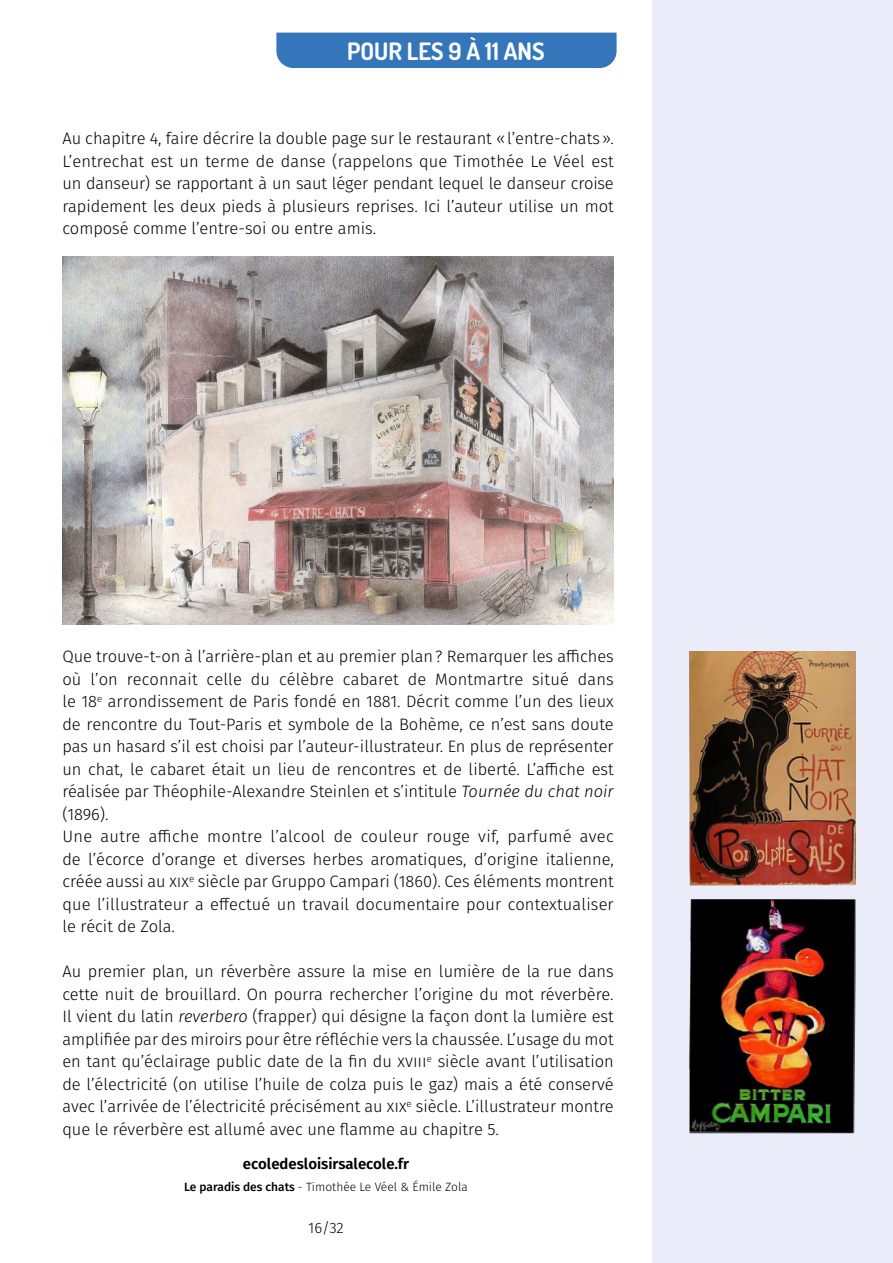
<style>
.page{position:relative;width:893px;height:1263px;background:#fff}
.page>*{position:absolute;margin:0;border:0;box-sizing:border-box;transform-origin:0 0}
.t1{font:700 24px "Dosis";color:#fff}
.t2{font:300 16.5px/22.5px "Fira Sans";color:#000;text-align:justify}
.t3{font:600 15px "Fira Sans";color:#000}
.t4{font:300 15px "Fira Sans";color:#000}
.t5{font:300 12px "Fira Sans";color:#000}
.s1{font-style:italic}
.s2{font-weight:500}
</style>
<div class="page">
<div style="left:652px;top:0;width:241px;height:1263px;background:#eaedf9"></div>
<div style="left:276px;top:33px;width:341px;height:35px;background:#3576bb"></div>
<img style="left:62px;top:256px;width:552px;height:368px">
<img style="left:689px;top:651px;width:167px;height:234px">
<img style="left:689px;top:899px;width:167px;height:234px">
<h1 class="t1" style="left:347px;top:35px;width:199px">POUR LES 9 À 11 ANS</h1>
<p class="t2" style="left:62px;top:127px;width:553px">Au chapitre 4, faire décrire la double page sur le restaurant «l’entre-chats».<br>L’entrechat est un terme de danse (rappelons que Timothée Le Véel est un danseur) se rapportant à un saut léger pendant lequel le danseur croise rapidement les deux pieds à plusieurs reprises. Ici l’auteur utilise un mot composé comme l’entre-soi ou entre amis.</p>
<p class="t2" style="left:62px;top:645px;width:553px;text-align:left">Que trouve-t-on à l’arrière-plan et au premier plan? Remarquer les affiches où l’on reconnait celle du célèbre cabaret de Montmartre situé dans le 18<sup>e</sup> arrondissement de Paris fondé en 1881. Décrit comme l’un des lieux de rencontre du Tout-Paris et symbole de la Bohème, ce n’est sans doute pas un hasard s’il est choisi par l’auteur-illustrateur. En plus de représenter un chat, le cabaret était un lieu de rencontres et de liberté. L’affiche est réalisée par Théophile-Alexandre Steinlen et s’intitule <span class="s1">Tournée du chat noir </span>(1896).<br>Une autre affiche montre l’alcool de couleur rouge vif, parfumé avec de l’écorce d’orange et diverses herbes aromatiques, d’origine italienne, créée aussi au xix<sup>e</sup> siècle par Gruppo Campari (1860). Ces éléments montrent que l’illustrateur a effectué un travail documentaire pour contextualiser le récit de Zola.</p>
<p class="t2" style="left:62px;top:960px;width:553px">Au premier plan, un réverbère assure la mise en lumière de la rue dans cette nuit de brouillard. On pourra rechercher l’origine du mot réverbère.<br>Il vient du latin <span class="s1">reverbero</span> (frapper) qui désigne la façon dont la lumière est amplifiée par des miroirs pour être réfléchie vers la chaussée. L’usage du mot en tant qu’éclairage public date de la fin du xviii<sup>e</sup> siècle avant l’utilisation de l’électricité (on utilise l’huile de colza puis le gaz) mais a été conservé avec l’arrivée de l’électricité précisément au xix<sup>e</sup> siècle. L’illustrateur montre que le réverbère est allumé avec une flamme au chapitre 5.</p>
<p class="t3" style="left:243px;top:1151px;width:168px">ecoledesloisirsalecole.fr</p>
<p class="t5" style="left:184px;top:1179px;width:285px"><span class="s2">Le paradis des chats</span> - Timothée Le Véel &amp; Émile Zola</p>
<p class="t4" style="left:308px;top:1217px;width:37px">16/32</p>
</div>
